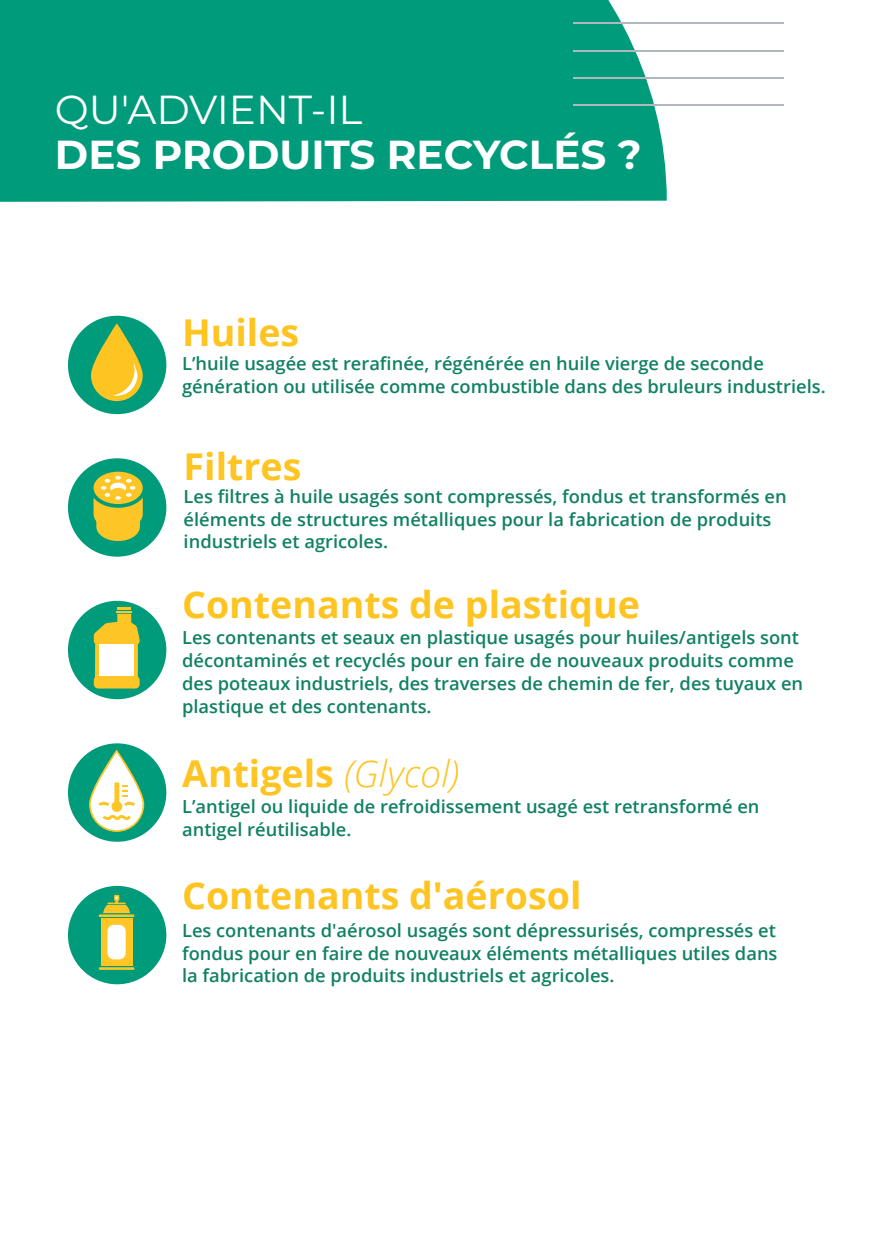
<style>
.page{position:relative;width:891px;height:1242px;background:#fff}
.page>*{position:absolute;margin:0;border:0;box-sizing:border-box;transform-origin:0 0}
.t1{font:700 40.5px "Montserrat";color:#fff}
.t2{font:40.5px "Montserrat";color:#fff}
.t3{font:700 36.9px "Open Sans";color:#fec422}
.t4{font:600 18px/23px "Open Sans";color:#108163}
.s1{font-weight:300;font-style:italic}
</style>
<div class="page">
<div style="left:68px;top:316px;width:98px;height:98px;background:#009b7a;border-radius:50%"></div>
<div style="left:68px;top:601px;width:98px;height:98px;background:#009b7a;border-radius:50%"></div>
<div style="left:68px;top:458px;width:98px;height:99px;background:#009b7a;border-radius:50%"></div>
<div style="left:68px;top:743px;width:98px;height:99px;background:#009b7a;border-radius:50%"></div>
<div style="left:68px;top:886px;width:98px;height:98px;background:#009b7a;border-radius:50%"></div>
<svg style="left:91px;top:323px;width:52px;height:78px;fill:#fec422"></svg>
<svg style="left:113px;top:361px;width:24px;height:35px"></svg>
<svg style="left:89px;top:752px;width:55px;height:80px"></svg>
<svg style="left:91px;top:752px;width:52px;height:78px;fill:#fff"></svg>
<svg style="left:98px;top:783px;width:37px;height:37px"></svg>
<div style="left:94px;top:472px;width:49px;height:32px;background:#fec527;border-radius:50%"></div>
<svg style="left:94px;top:476px;width:49px;height:65px"></svg>
<hr style="left:117px;top:607px;width:14px;height:3px;background:#f4ca2b">
<svg style="left:94px;top:611px;width:46px;height:78px"></svg>
<hr style="left:99px;top:914px;width:35px;height:3px;background:#fec527">
<hr style="left:99px;top:967px;width:35px;height:3px;background:#fec527">
<div style="left:101px;top:918px;width:31px;height:48px;background:#fec527"></div>
<svg style="left:103px;top:895px;width:27px;height:18px"></svg>
<div style="left:107px;top:925px;width:19px;height:34px;background:#fff;border-radius:7px"></div>
<div style="left:0;top:0;width:667px;height:202px;background:#009b7a"></div>
<hr style="left:573px;top:22px;width:210px;height:2px;background:#b0b8be">
<hr style="left:573px;top:50px;width:210px;height:1px;background:#b0b8be">
<hr style="left:573px;top:77px;width:210px;height:2px;background:#b0b8be">
<hr style="left:573px;top:104px;width:210px;height:2px;background:#b0b8be">
<p class="t2" style="left:55px;top:82px;width:309px">QU'ADVIENT-IL</p>
<p class="t1" style="left:55px;top:126px;width:588px">DES PRODUITS RECYCLÉS ?</p>
<p class="t3" style="left:182px;top:306px;width:119px">Huiles</p>
<p class="t4" style="left:182px;top:351px;width:645px">L’huile usagée est rerafinée, régénérée en huile vierge de seconde génération ou utilisée comme combustible dans des bruleurs industriels.</p>
<p class="t3" style="left:184px;top:440px;width:119px">Filtres</p>
<p class="t4" style="left:184px;top:484px;width:605px">Les filtres à huile usagés sont compressés, fondus et transformés en éléments de structures métalliques pour la fabrication de produits industriels et agricoles.</p>
<p class="t3" style="left:182px;top:579px;width:459px">Contenants de plastique</p>
<p class="t4" style="left:182px;top:626px;width:623px">Les contenants et seaux en plastique usagés pour huiles/antigels sont décontaminés et recyclés pour en faire de nouveaux produits comme des poteaux industriels, des traverses de chemin de fer, des tuyaux en plastique et des contenants.</p>
<p class="t3" style="left:182px;top:747px;width:279px">Antigels <span class="s1">(Glycol)</span></p>
<p class="t4" style="left:182px;top:794px;width:579px">L’antigel ou liquide de refroidissement usagé est retransformé en antigel réutilisable.</p>
<p class="t3" style="left:182px;top:870px;width:401px">Contenants d'aérosol</p>
<p class="t4" style="left:182px;top:918px;width:597px;text-align:justify">Les contenants d'aérosol usagés sont dépressurisés, compressés et fondus pour en faire de nouveaux éléments métalliques utiles dans la fabrication de produits industriels et agricoles.</p>
</div>
